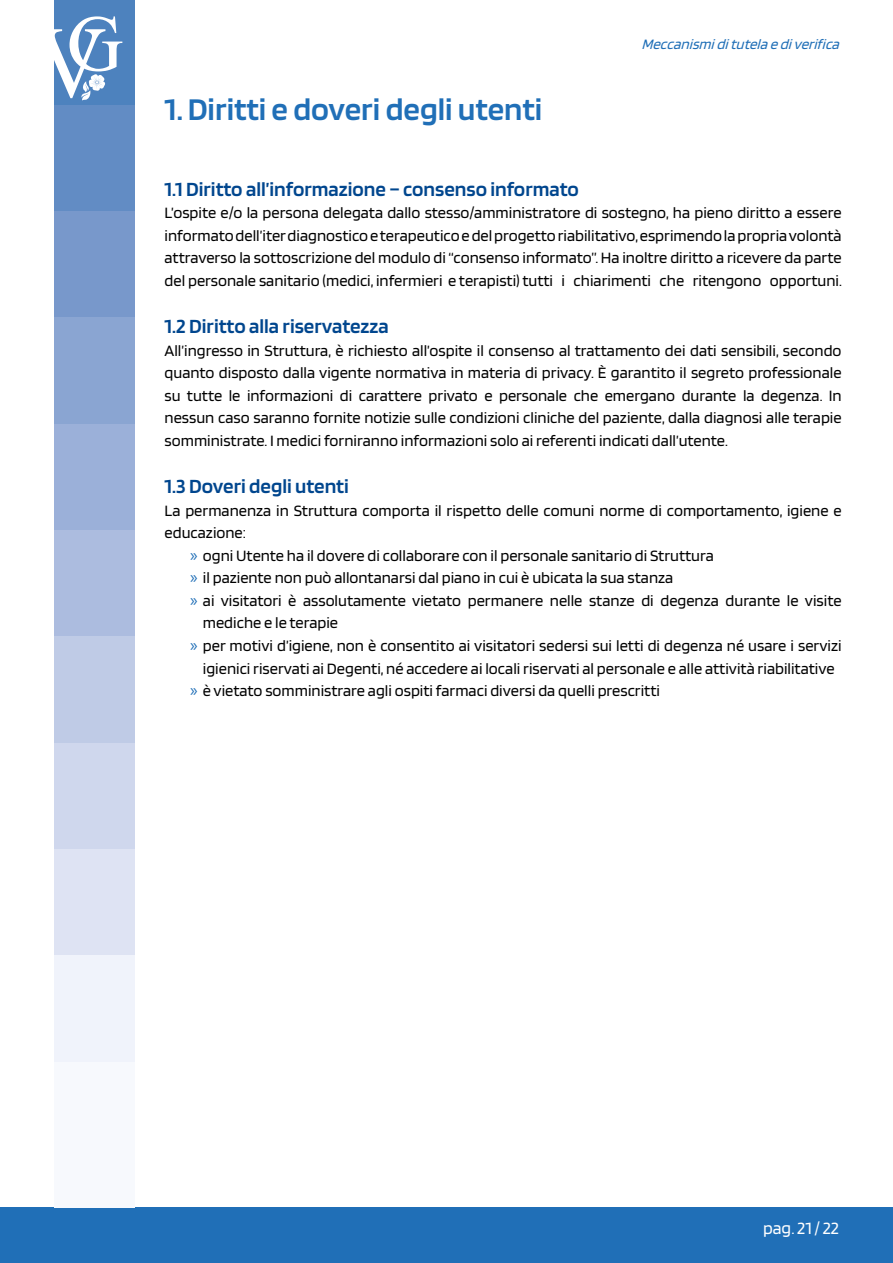
<style>
.page{position:relative;width:893px;height:1263px;background:#fff}
.page>*{position:absolute;margin:0;border:0;box-sizing:border-box;transform-origin:0 0}
.t1{font:600 33px "Blinker";color:#206fb7}
.t2{font:600 21px "Blinker";color:#00468e}
.t3{font:18px "Blinker";color:#fff}
.t4{font:16.5px/22.5px "Blinker";color:#000;text-align:justify}
.t5{font:italic 15px "Blinker";color:#206fb7}
.s1{font-family:"Myriad Pro";font-size:18px;color:#206fb7}
</style>
<div class="page">
<div style="left:0;top:1208px;width:893px;height:55px;background:#206fb7"></div>
<div style="left:54px;top:105px;width:81px;height:106px;background:#628cc4"></div>
<div style="left:54px;top:0;width:81px;height:105px;background:#4d82be"></div>
<svg style="left:54px;top:211px;width:81px;height:744px;background:#acbddf"></svg>
<div style="left:54px;top:955px;width:81px;height:107px;background:#f0f3fb"></div>
<svg style="left:54px;top:16px;width:68px;height:85px"></svg>
<h1 class="t1" style="left:165px;top:92px;width:379px">1. Diritti e doveri degli utenti</h1>
<p class="t5" style="left:641px;top:37px;width:203px">Meccanismiditutelaediverifica</p>
<p class="t2" style="left:165px;top:178px;width:416px">1.1 Diritto all’informazione – consenso informato</p>
<p class="t4" style="left:165px;top:202px;width:679px">L’ospite e/o la persona delegata dallo stesso/amministratore di sostegno, ha pieno diritto a essere informato dell’iter diagnostico e terapeutico e del progetto riabilitativo, esprimendo la propria volontà attraverso la sottoscrizione del modulo di “consenso informato”. Ha inoltre diritto a ricevere da parte del personale sanitario (medici, infermieri e terapisti) tutti i chiarimenti che ritengono opportuni.</p>
<p class="t2" style="left:165px;top:316px;width:226px">1.2 Diritto alla riservatezza</p>
<p class="t4" style="left:165px;top:339px;width:679px">All’ingresso in Struttura, è richiesto all’ospite il consenso al trattamento dei dati sensibili, secondo quanto disposto dalla vigente normativa in materia di privacy. È garantito il segreto professionale su tutte le informazioni di carattere privato e personale che emergano durante la degenza. In nessun caso saranno fornite notizie sulle condizioni cliniche del paziente, dalla diagnosi alle terapie somministrate. I medici forniranno informazioni solo ai referenti indicati dall’utente.</p>
<p class="t2" style="left:165px;top:476px;width:186px">1.3 Doveri degli utenti</p>
<p class="t4" style="left:165px;top:500px;width:679px">La permanenza in Struttura comporta il rispetto delle comuni norme di comportamento, igiene e</p>
<p class="t4" style="left:165px;top:522px;width:83px">educazione:</p>
<p class="t4" style="left:190px;top:545px;width:525px"><span class="s1">»</span> ogni Utente ha il dovere di collaborare con il personale sanitario di Struttura</p>
<p class="t4" style="left:190px;top:567px;width:485px"><span class="s1">»</span> il paziente non può allontanarsi dal piano in cui è ubicata la sua stanza</p>
<p class="t4" style="left:190px;top:590px;width:653px"><span class="s1">»</span> ai visitatori è assolutamente vietato permanere nelle stanze di degenza durante le visite</p>
<p class="t4" style="left:203px;top:612px;width:137px">mediche e le terapie</p>
<p class="t4" style="left:190px;top:635px;width:653px"><span class="s1">»</span> per motivi d’igiene, non è consentito ai visitatori sedersi sui letti di degenza né usare i servizi</p>
<p class="t4" style="left:203px;top:657px;width:633px">igienici riservati ai Degenti, né accedere ai locali riservati al personale e alle attività riabilitative</p>
<p class="t4" style="left:190px;top:680px;width:471px"><span class="s1">»</span> è vietato somministrare agli ospiti farmaci diversi da quelli prescritti</p>
<p class="t3" style="left:763px;top:1218px;width:77px">pag. 21 / 22</p>
</div>
